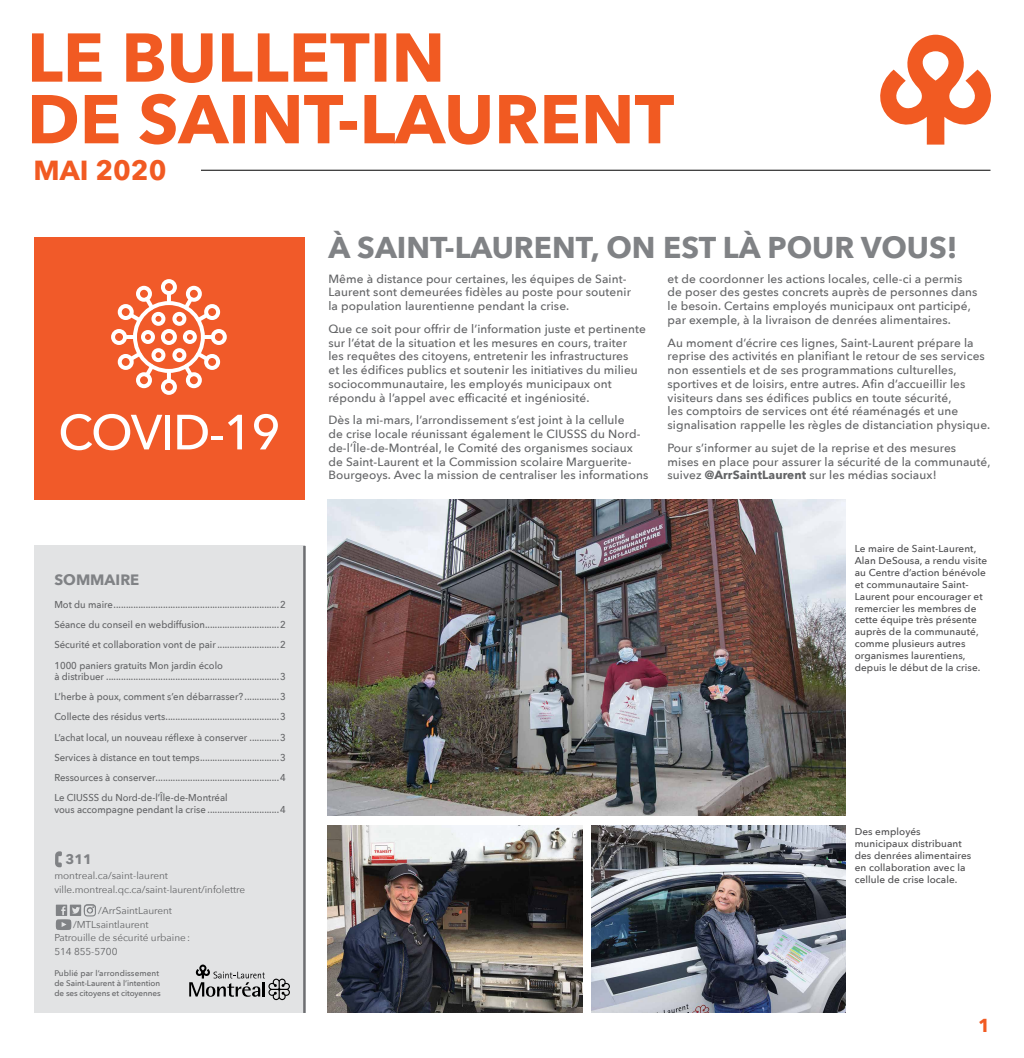
<style>
.page{position:relative;width:1024px;height:1058px;background:#fff}
.page>*{position:absolute;margin:0;border:0;box-sizing:border-box;transform-origin:0 0}
.t1{font:700 30px "Avenir Next";color:#808285}
.t2{font:700 27.5px "Avenir Next";color:#f15a22}
.t3{font:700 18.75px "Avenir Next";color:#f15a22}
.t4{font:700 15px "Avenir Next";color:#808285}
.t5{font:700 13.75px "Avenir Next";color:#808285}
.t6{font:500 11.88px/13.8px "Avenir Next";letter-spacing:.01em;color:#636466}
.t7{font:500 10px/20.2px "Avenir Next";color:#636466;text-align:justify;scale:.95 1}
.t8{font:500 10px/11.9px "Avenir Next";letter-spacing:.01em;color:#4d4d4f}
.t9{font:10px/13.8px "Avenir Next";letter-spacing:-.005em;color:#636466}
.t10{font:500 8.12px/10px "Avenir Next";letter-spacing:-.005em;color:#636466}
.s1{font-weight:700}
</style>
<div class="page">
<div style="left:34px;top:546px;width:270px;height:466px;background:#e2e3e4"></div>
<svg style="left:880px;top:35px;width:111px;height:110px"></svg>
<hr style="left:201px;top:170px;width:789px;height:1px;background:#000">
<svg style="left:32px;top:94px;width:642px;height:51px"></svg>
<svg style="left:32px;top:33px;width:408px;height:50px"></svg>
<svg style="left:189px;top:964px;width:101px;height:36px"></svg>
<svg style="left:56px;top:904px;width:40px;height:26px"></svg>
<svg style="left:55px;top:851px;width:7px;height:16px"></svg>
<img style="left:328px;top:499px;width:517px;height:316px">
<hr style="left:303px;top:546px;width:3px;height:466px;background:#6d6e71">
<div style="left:34px;top:237px;width:270px;height:262px;background:#f15a29"></div>
<svg style="left:61px;top:414px;width:101px;height:36px"></svg>
<div style="left:165px;top:415px;width:5px;height:34px;background:#fff"></div>
<svg style="left:177px;top:415px;width:31px;height:34px"></svg>
<svg style="left:211px;top:436px;width:12px;height:3px"></svg>
<svg style="left:228px;top:415px;width:14px;height:34px"></svg>
<svg style="left:254px;top:414px;width:24px;height:35px"></svg>
<div style="left:133px;top:301px;width:72px;height:72px;border:4px solid #fff;border-radius:50%"></div>
<div style="left:211px;top:329px;width:16px;height:16px;border:4px solid #fff;border-radius:50%"></div>
<div style="left:111px;top:329px;width:16px;height:16px;border:4px solid #fff;border-radius:50%"></div>
<hr style="left:203px;top:335px;width:10px;height:4px;background:#fff">
<hr style="left:125px;top:335px;width:10px;height:4px;background:#fff">
<div style="left:204px;top:304px;width:16px;height:16px;border:4px solid #fff;border-radius:50%"></div>
<div style="left:118px;top:354px;width:16px;height:16px;border:4px solid #fff;border-radius:50%"></div>
<div style="left:186px;top:286px;width:16px;height:16px;border:4px solid #fff;border-radius:50%"></div>
<div style="left:136px;top:372px;width:16px;height:16px;border:4px solid #fff;border-radius:50%"></div>
<svg style="left:180px;top:293px;width:32px;height:32px"></svg>
<svg style="left:125px;top:348px;width:32px;height:32px"></svg>
<div style="left:161px;top:279px;width:16px;height:16px;border:4px solid #fff;border-radius:50%"></div>
<div style="left:161px;top:379px;width:16px;height:16px;border:4px solid #fff;border-radius:50%"></div>
<svg style="left:167px;top:293px;width:4px;height:10px"></svg>
<svg style="left:167px;top:371px;width:4px;height:10px"></svg>
<div style="left:136px;top:286px;width:16px;height:16px;border:4px solid #fff;border-radius:50%"></div>
<div style="left:186px;top:372px;width:16px;height:16px;border:4px solid #fff;border-radius:50%"></div>
<div style="left:118px;top:304px;width:16px;height:16px;border:4px solid #fff;border-radius:50%"></div>
<div style="left:204px;top:354px;width:16px;height:16px;border:4px solid #fff;border-radius:50%"></div>
<svg style="left:125px;top:293px;width:32px;height:32px"></svg>
<svg style="left:180px;top:348px;width:32px;height:32px"></svg>
<div style="left:183px;top:330px;width:14px;height:14px;border:4px solid #fff;border-radius:50%"></div>
<div style="left:141px;top:330px;width:14px;height:14px;border:4px solid #fff;border-radius:50%"></div>
<div style="left:172px;top:312px;width:14px;height:14px;border:4px solid #fff;border-radius:50%"></div>
<div style="left:151px;top:348px;width:14px;height:14px;border:4px solid #fff;border-radius:50%"></div>
<div style="left:151px;top:312px;width:14px;height:14px;border:4px solid #fff;border-radius:50%"></div>
<div style="left:172px;top:348px;width:14px;height:14px;border:4px solid #fff;border-radius:50%"></div>
<div style="left:161px;top:329px;width:16px;height:16px;border:4px solid #fff;border-radius:50%"></div>
<img style="left:328px;top:825px;width:254px;height:187px">
<img style="left:592px;top:825px;width:253px;height:187px">
<h2 class="t2" style="left:33px;top:146px;width:134px">MAI 2020</h2>
<p class="t4" style="left:54px;top:566px;width:87px">SOMMAIRE</p>
<p class="t7" style="left:54px;top:594px;width:245px">Mot du maire...................................................................2<br>Séance du conseil en webdiffusion..............................2<br>Sécurité et collaboration vont de pair .........................2<br>1000 paniers gratuits Mon jardin écolo</p>
<p class="t7" style="left:54px;top:666px;width:245px">à distribuer ......................................................................3<br>L’herbe à poux, comment s’en débarrasser? ..............3<br>Collecte des résidus verts..............................................3<br>L’achat local, un nouveau réflexe à conserver ............3<br>Services à distance en tout temps................................3<br>Ressources à conserver..................................................4<br>Le CIUSSS du Nord-de-l’Île-de-Montréal</p>
<p class="t7" style="left:54px;top:798px;width:245px">vous accompagne pendant la crise .............................4</p>
<p class="t5" style="left:66px;top:847px;width:28px">311</p>
<p class="t9" style="left:54px;top:868px;width:192px">montreal.ca/saint-laurent ville.montreal.qc.ca/saint-laurent/infolettre</p>
<p class="t9" style="left:98px;top:903px;width:75px">/ArrSaintLaurent</p>
<p class="t9" style="left:73px;top:916px;width:77px">/MTLsaintlaurent</p>
<p class="t9" style="left:54px;top:930px;width:137px">Patrouille de sécurité urbaine:</p>
<p class="t9" style="left:54px;top:944px;width:65px">514 855-5700</p>
<p class="t10" style="left:54px;top:968px;width:108px">Publié par l’arrondissement de Saint-Laurent à l’intention de ses citoyens et citoyennes</p>
<h1 class="t1" style="left:328px;top:221px;width:630px">À SAINT-LAURENT, ON EST LÀ POUR VOUS!</h1>
<p class="t6" style="left:328px;top:271px;width:304px">Même à distance pour certaines, les équipes de Saint-<br>Laurent sont demeurées fidèles au poste pour soutenir la population laurentienne pendant la crise.</p>
<p class="t6" style="left:328px;top:321px;width:319px">Que ce soit pour offrir de l’information juste et pertinente sur l’état de la situation et les mesures en cours, traiter<br>les requêtes des citoyens, entretenir les infrastructures<br>et les édifices publics et soutenir les initiatives du milieu sociocommunautaire, les employés municipaux ont répondu à l’appel avec efficacité et ingéniosité.</p>
<p class="t6" style="left:328px;top:413px;width:321px">Dès la mi-mars, l’arrondissement s’est joint à la cellule<br>de crise locale réunissant également le CIUSSS du Nord&shy;de-l’Île-de-Montréal, le Comité des organismes sociaux de Saint-Laurent et la Commission scolaire Marguerite-Bourgeoys. Avec la mission de centraliser les informations</p>
<p class="t6" style="left:667px;top:271px;width:311px">et de coordonner les actions locales, celle-ci a permis de poser des gestes concrets auprès de personnes dans le besoin. Certains employés municipaux ont participé, par exemple, à la livraison de denrées alimentaires.</p>
<p class="t6" style="left:667px;top:335px;width:324px">Au moment d’écrire ces lignes, Saint-Laurent prépare la reprise des activités en planifiant le retour de ses services non essentiels et de ses programmations culturelles, sportives et de loisirs, entre autres. Afin d’accueillir les visiteurs dans ses édifices publics en toute sécurité,<br>les comptoirs de services ont été réaménagés et une signalisation rappelle les règles de distanciation physique.</p>
<p class="t6" style="left:667px;top:440px;width:324px">Pour s’informer au sujet de la reprise et des mesures<br>mises en place pour assurer la sécurité de la communauté, suivez <span class="s1">@ArrSaintLaurent</span> sur les médias sociaux!</p>
<p class="t8" style="left:855px;top:542px;width:134px">Le maire de Saint-Laurent,<br>Alan DeSousa, a rendu visite au Centre d’action bénévole et communautaire Saint-<br>Laurent pour encourager et remercier les membres de cette équipe très présente auprès de la communauté, comme plusieurs autres organismes laurentiens, depuis le début de la crise.</p>
<p class="t8" style="left:855px;top:825px;width:118px">Des employés municipaux distribuant des denrées alimentaires en collaboration avec la cellule de crise locale.</p>
<h3 class="t3" style="left:978px;top:1008px;width:14px">1</h3>
</div>
